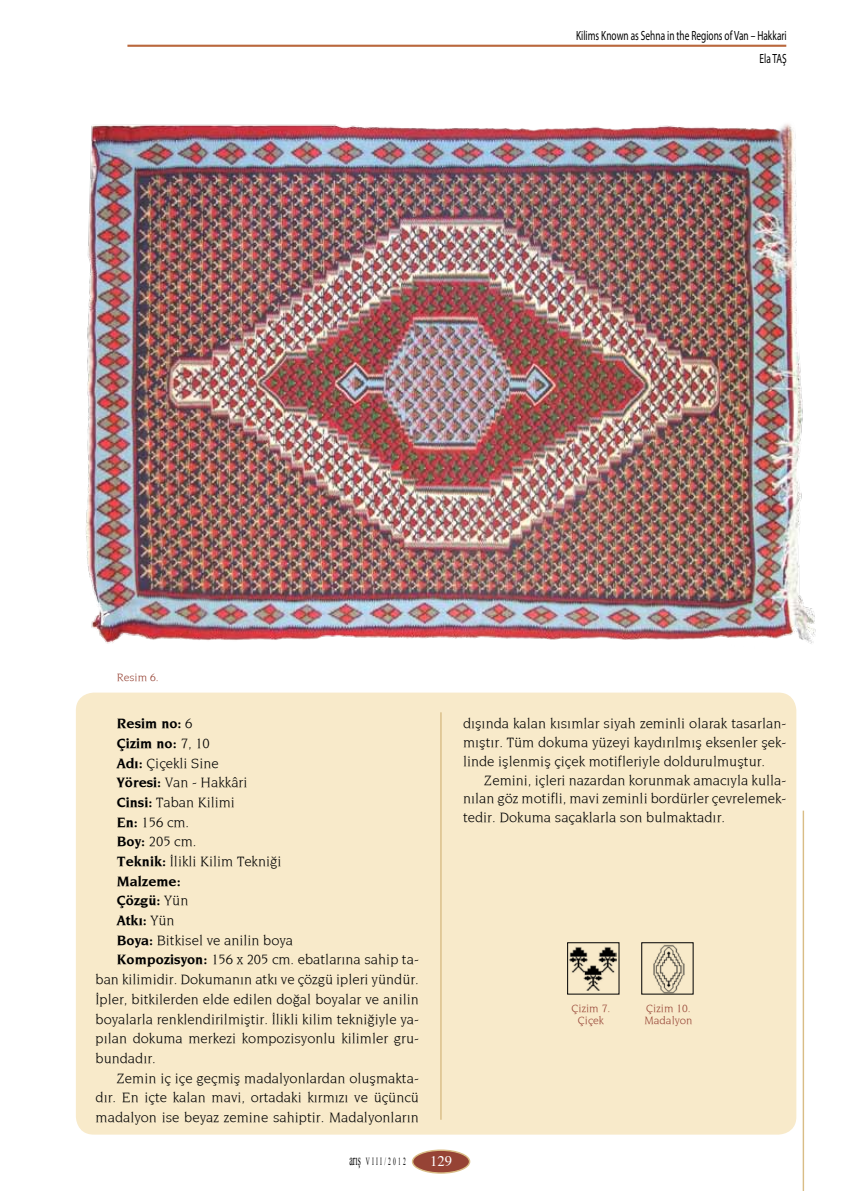
<style>
.page{position:relative;width:851px;height:1191px;background:#fff}
.page>*{position:absolute;margin:0;border:0;box-sizing:border-box;transform-origin:0 0}
.t1{font:14.55px/18.8px "Novarese";color:#000;text-align:justify}
.t2{font:700 14.55px "Novarese";color:#000}
.t3{font:14.55px "Times";color:#fff}
.t4{font:13.35px/23.4px "Myriad Pro";color:#000;text-align:right;scale:.7 1}
.t5{font:11.4px/12.6px "Novarese";color:#964335;text-align:center}
.t6{font:10.95px "Times New Roman";letter-spacing:.4em;color:#000;scale:.51 1}
.s1{font-weight:400}
.s2{font-weight:700}
.s3{font-size:15.6px}
</style>
<div class="page">
<hr style="left:127px;top:45px;width:659px;height:2px;background:#ba683d">
<hr style="left:802px;top:810px;width:2px;height:381px;background:#d9bd86">
<div style="left:412px;top:1150px;width:57px;height:23px;background:#964335;border-radius:50%"></div>
<div style="left:412px;top:1149px;width:58px;height:24px;border:1px solid #d9bd86;border-radius:50%"></div>
<div style="left:76px;top:692px;width:720px;height:442px;background:#f8eaca;border-radius:18px"></div>
<hr style="left:440px;top:712px;width:1px;height:407px;background:#d9bd86">
<img style="left:86px;top:124px;width:730px;height:520px">
<img style="left:569px;top:947px;width:48px;height:43px">
<div style="left:567px;top:942px;width:52px;height:52px;border:1px solid #000"></div>
<img style="left:653px;top:944px;width:31px;height:48px">
<div style="left:641px;top:942px;width:52px;height:52px;border:1px solid #000"></div>
<p class="t4" style="left:576px;top:24px;width:302px">Kilims Known as Sehna in the Regions of Van – Hakkari<br>Ela TAŞ</p>
<p class="t5" style="left:117px;top:670px;width:43px">Resim 6.</p>
<p class="t2" style="left:117px;top:715px;width:77px">Resim no: <span class="s1">6</span></p>
<p class="t2" style="left:117px;top:734px;width:94px">Çizim no: <span class="s1">7, 10</span></p>
<p class="t1" style="left:117px;top:753px;width:103px"><span class="s2">Adı:</span> Çiçekli Sine</p>
<p class="t1" style="left:117px;top:772px;width:132px"><span class="s2">Yöresi:</span> Van - Hakkâri</p>
<p class="t1" style="left:117px;top:792px;width:120px"><span class="s2">Cinsi:</span> Taban Kilimi</p>
<p class="t1" style="left:117px;top:812px;width:74px"><span class="s2">En:</span> 156 cm.</p>
<p class="t1" style="left:117px;top:831px;width:81px"><span class="s2">Boy:</span> 205 cm.</p>
<p class="t1" style="left:117px;top:851px;width:166px"><span class="s2">Teknik:</span> İlikli Kilim Tekniği</p>
<p class="t2" style="left:117px;top:872px;width:65px">Malzeme:</p>
<p class="t2" style="left:117px;top:892px;width:73px">Çözgü: <span class="s1">Yün</span></p>
<p class="t2" style="left:117px;top:911px;width:59px">Atkı: <span class="s1">Yün</span></p>
<p class="t1" style="left:117px;top:930px;width:178px"><span class="s2">Boya:</span> Bitkisel ve anilin boya</p>
<p class="t1" style="left:117px;top:949px;width:303px"><span class="s2">Kompozisyon:</span> 156 x 205 cm. ebatlarına sahip ta-</p>
<p class="t1" style="left:96px;top:969px;width:325px">ban kilimidir. Dokumanın atkı ve çözgü ipleri yündür.</p>
<p class="t1" style="left:96px;top:989px;width:325px">İpler, bitkilerden elde edilen doğal boyalar ve anilin</p>
<p class="t1" style="left:96px;top:1008px;width:325px">boyalarla renklendirilmiştir. İlikli kilim tekniğiyle ya-</p>
<p class="t1" style="left:96px;top:1028px;width:325px">pılan dokuma merkezi kompozisyonlu kilimler gru-</p>
<p class="t1" style="left:96px;top:1048px;width:62px">bundadır.</p>
<p class="t1" style="left:117px;top:1067px;width:303px">Zemin iç içe geçmiş madalyonlardan oluşmakta-</p>
<p class="t1" style="left:96px;top:1087px;width:325px">dır. En içte kalan mavi, ortadaki kırmızı ve üçüncü</p>
<p class="t1" style="left:96px;top:1107px;width:325px">madalyon ise beyaz zemine sahiptir. Madalyonların</p>
<p class="t1" style="left:463px;top:713px;width:325px">dışında kalan kısımlar siyah zeminli olarak tasarlan&shy;mıştır. Tüm dokuma yüzeyi kaydırılmış eksenler şek&shy;linde işlenmiş çiçek motifleriyle doldurulmuştur.</p>
<p class="t1" style="left:463px;top:770px;width:325px;text-indent:21px">Zemini, içleri nazardan korunmak amacıyla kulla&shy;nılan göz motifli, mavi zeminli bordürler çevrelemek&shy;tedir. Dokuma saçaklarla son bulmaktadır.</p>
<p class="t5" style="left:571px;top:1001px;width:40px">Çizim 7.<br>Çiçek</p>
<p class="t5" style="left:644px;top:1001px;width:50px;text-align:left">Çizim 10.<br>Madalyon</p>
<p class="t6" style="left:349px;top:1154px;width:112px"><span class="s3">arış</span> VIII/2012</p>
<p class="t3" style="left:430px;top:1147px;width:23px">129</p>
</div>
